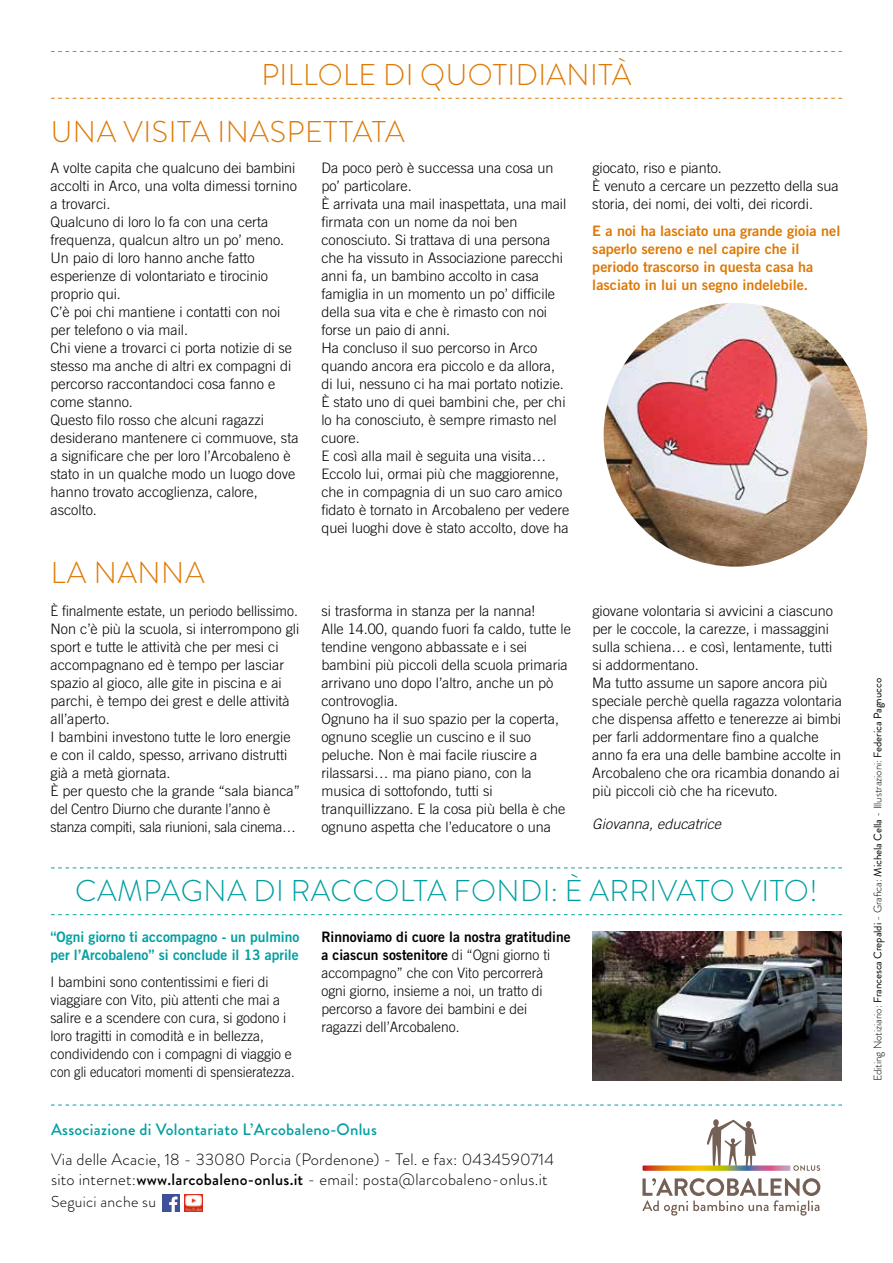
<style>
.page{position:relative;width:893px;height:1263px;background:#fff}
.page>*{position:absolute;margin:0;border:0;box-sizing:border-box;transform-origin:0 0}
.t1{font:300 30px "Brandon Grotesque";letter-spacing:.015em;color:#de7905}
.t2{font:300 30px "Brandon Grotesque";letter-spacing:.015em;color:#009fa1}
.t3{font:300 16.5px/20.2px "Brandon Grotesque";letter-spacing:.015em;color:#000}
.t4{font:500 16.5px "Brandon Grotesque";letter-spacing:.015em;color:#009fa1}
.t5{font:300 15.75px "Brandon Grotesque";letter-spacing:.015em;color:#000}
.t6{font:300 14.4px/18px "Trade Gothic LT Std";color:#000}
.t7{font:300 14.4px/18px "Trade Gothic LT Std";color:#000;scale:.96 1}
.t8{font:14.4px/18px "Trade Gothic LT Std Bd 2";color:#de7905}
.t9{font:14.4px/18px "Trade Gothic LT Std Bd 2";color:#000;scale:.96 1}
.t10{font:14.4px/18px "Trade Gothic LT Std Bd 2";color:#009fa1;scale:.96 1}
.t11{font:italic 300 14.4px "Trade Gothic LT Std";color:#000}
.t12{font:10.95px "Brandon Grotesque";letter-spacing:-.005em;color:#000}
.s1{font-family:"Trade Gothic LT Std";font-weight:300}
.s2{font-weight:500}
.s3{font-weight:300}
</style>
<div class="page">
<svg style="left:642px;top:1178px;width:178px;height:37px"></svg>
<svg style="left:643px;top:1119px;width:177px;height:52px"></svg>
<svg style="left:51px;top:1104px;width:791px;height:1px"></svg>
<div style="left:162px;top:1194px;width:18px;height:18px;background:#3f509a"></div>
<svg style="left:169px;top:1196px;width:8px;height:16px"></svg>
<img style="left:184px;top:1194px;width:18px;height:18px">
<svg style="left:51px;top:51px;width:791px;height:1px"></svg>
<svg style="left:51px;top:867px;width:791px;height:1px"></svg>
<svg style="left:51px;top:98px;width:791px;height:1px"></svg>
<svg style="left:51px;top:914px;width:791px;height:1px"></svg>
<img style="left:604px;top:303px;width:263px;height:264px;border-radius:132px">
<img style="left:592px;top:931px;width:250px;height:149px">
<h1 class="t1" style="left:261px;top:54px;width:372px">PILLOLE DI QUOTIDIANITÀ</h1>
<h1 class="t1" style="left:51px;top:111px;width:356px">UNA VISITA INASPETTATA</h1>
<p class="t6" style="left:51px;top:159px;width:250px">A volte capita che qualcuno dei bambini accolti in Arco, una volta dimessi tornino a trovarci.<br>Qualcuno di loro lo fa con una certa frequenza, qualcun altro un po’ meno.<br>Un paio di loro hanno anche fatto esperienze di volontariato e tirocinio proprio qui.<br>C’è poi chi mantiene i contatti con noi per telefono o via mail.<br>Chi viene a trovarci ci porta notizie di se stesso ma anche di altri ex compagni di percorso raccontandoci cosa fanno e come stanno.<br>Questo filo rosso che alcuni ragazzi desiderano mantenere ci commuove, sta a significare che per loro l’Arcobaleno è stato in un qualche modo un luogo dove hanno trovato accoglienza, calore, ascolto.</p>
<p class="t6" style="left:321px;top:159px;width:250px">Da poco però è successa una cosa un po’ particolare.<br>È arrivata una mail inaspettata, una mail firmata con un nome da noi ben conosciuto. Si trattava di una persona che ha vissuto in Associazione parecchi anni fa, un bambino accolto in casa famiglia in un momento un po’ difficile della sua vita e che è rimasto con noi forse un paio di anni.<br>Ha concluso il suo percorso in Arco quando ancora era piccolo e da allora, di lui, nessuno ci ha mai portato notizie.<br>È stato uno di quei bambini che, per chi lo ha conosciuto, è sempre rimasto nel cuore.<br>E così alla mail è seguita una visita… Eccolo lui, ormai più che maggiorenne, che in compagnia di un suo caro amico fidato è tornato in Arcobaleno per vedere quei luoghi dove è stato accolto, dove ha</p>
<p class="t6" style="left:592px;top:159px;width:248px">giocato, riso e pianto.<br>È venuto a cercare un pezzetto della sua storia, dei nomi, dei volti, dei ricordi.</p>
<p class="t8" style="left:592px;top:222px;width:249px">E a noi ha lasciato una grande gioia nel saperlo sereno e nel capire che il periodo trascorso in questa casa ha lasciato in lui un segno indelebile.</p>
<h1 class="t1" style="left:51px;top:553px;width:155px">LA NANNA</h1>
<p class="t7" style="left:51px;top:602px;width:262px">È finalmente estate, un periodo bellissimo.<br>Non c’è più la scuola, si interrompono gli sport e tutte le attività che per mesi ci accompagnano ed è tempo per lasciar spazio al gioco, alle gite in piscina e ai parchi, è tempo dei grest e delle attività all’aperto.<br>I bambini investono tutte le loro energie e con il caldo, spesso, arrivano distrutti già a metà giornata.<br>È per questo che la grande “sala bianca” del Centro Diurno che durante l’anno è stanza compiti, sala riunioni, sala cinema…</p>
<p class="t6" style="left:321px;top:602px;width:251px">si trasforma in stanza per la nanna!<br>Alle 14.00, quando fuori fa caldo, tutte le tendine vengono abbassate e i sei bambini più piccoli della scuola primaria arrivano uno dopo l’altro, anche un pò controvoglia.<br>Ognuno ha il suo spazio per la coperta, ognuno sceglie un cuscino e il suo peluche. Non è mai facile riuscire a rilassarsi… ma piano piano, con la musica di sottofondo, tutti si tranquillizzano. E la cosa più bella è che ognuno aspetta che l’educatore o una</p>
<p class="t6" style="left:592px;top:602px;width:251px">giovane volontaria si avvicini a ciascuno per le coccole, la carezze, i massaggini sulla schiena… e così, lentamente, tutti si addormentano.<br>Ma tutto assume un sapore ancora più speciale perchè quella ragazza volontaria che dispensa affetto e tenerezze ai bimbi per farli addormentare fino a qualche anno fa era una delle bambine accolte in Arcobaleno che ora ricambia donando ai più piccoli ciò che ha ricevuto.</p>
<p class="t11" style="left:592px;top:816px;width:130px">Giovanna, educatrice</p>
<h1 class="t2" style="left:75px;top:870px;width:744px">CAMPAGNA DI RACCOLTA FONDI: È ARRIVATO VITO!</h1>
<p class="t10" style="left:51px;top:927px;width:261px">“Ogni giorno ti accompagno - un pulmino per l’Arcobaleno” si conclude il 13 aprile</p>
<p class="t7" style="left:51px;top:972px;width:256px">I bambini sono contentissimi e fieri di viaggiare con Vito, più attenti che mai a salire e a scendere con cura, si godono i loro tragitti in comodità e in bellezza, condividendo con i compagni di viaggio e con gli educatori momenti di spensieratezza.</p>
<p class="t9" style="left:321px;top:927px;width:261px">Rinnoviamo di cuore la nostra gratitudine a ciascun sostenitore <span class="s1">di “Ogni giorno ti</span></p>
<p class="t7" style="left:321px;top:963px;width:233px">accompagno” che con Vito percorrerà ogni giorno, insieme a noi, un tratto di percorso a favore dei bambini e dei ragazzi dell’Arcobaleno.</p>
<p class="t4" style="left:51px;top:1118px;width:327px">Associazione di Volontariato L’Arcobaleno-Onlus</p>
<p class="t3" style="left:51px;top:1149px;width:505px">Via delle Acacie, 18 - 33080 Porcia (Pordenone) - Tel. e fax: 0434590714 sito internet:<span class="s2">www.larcobaleno-onlus.it</span> - email: posta@larcobaleno-onlus.it</p>
<p class="t5" style="left:51px;top:1191px;width:106px">Seguici anche su</p>
<p class="t12" style="left:870px;top:1081px;width:405px;rotate:-90deg"><span class="s3">Editing Notiziario:</span> Francesca Crepaldi <span class="s3">- Grafica:</span> Michela Cella <span class="s3">- Illustrazioni:</span> Federica Pagnucco</p>
</div>
